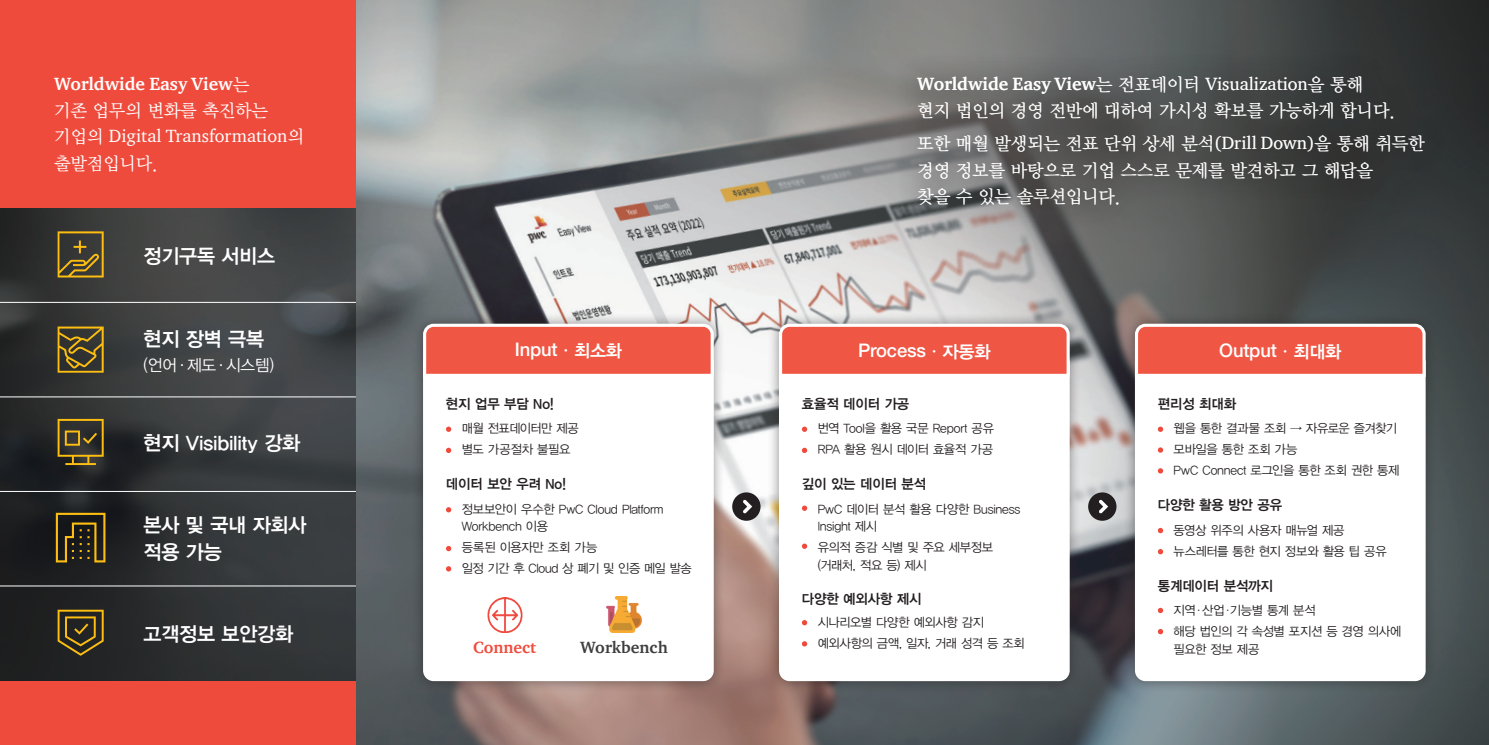
<style>
.page{position:relative;width:1489px;height:745px;background:#fff}
.page>*{position:absolute;margin:0;border:0;box-sizing:border-box;transform-origin:0 0}
.t1{font:20px/27.5px "YDVYGO34";letter-spacing:-.01em;color:#fff}
.t2{font:500 18.75px "Helvetica Neue";letter-spacing:-.01em;color:#fff}
.t3{font:18.12px/26.2px "YDVY Mj O33";letter-spacing:-.02em;color:#fff}
.t4{font:18.12px/26.2px "ITC Charter Com";color:#fff}
.t5{font:700 16.62px "ITC Charter Com";color:#3e3e3f}
.t6{font:700 16.62px "ITC Charter Com";color:#ef4b3d}
.t7{font:16.25px "YDVYGO32";letter-spacing:-.01em;color:#fff}
.t8{font:13.75px "YDVYGO34";letter-spacing:-.01em;color:#231f20}
.t9{font:12.5px/17.5px "YDVYGO32";letter-spacing:-.02em;color:#231f20}
.t10{font:12.5px "YDVYGO32";letter-spacing:-.05em;color:#231f20}
.t11{font:12.5px "YDVYGO32";letter-spacing:-.045em;color:#231f20}
.s1{font-weight:700}
.s2{font-family:"YDVY Mj O33"}
.s3{font-family:"YDVYGO33"}
.s4{font-family:"ITC Charter Com";font-weight:700}
.s5{font-family:"ITC Charter Com"}
.s6{font-family:"YDVYGO34";font-weight:400}
.s7{font-family:"YDVYGO34";font-weight:400;font-size:17.5px}
</style>
<div class="page">
<img style="left:356px;top:0;width:1132px;height:744px">
<svg style="left:0;top:207px;width:356px;height:473px;background:#353738"></svg>
<div style="left:0;top:0;width:356px;height:207px;background:#ef4b3d"></div>
<div style="left:0;top:680px;width:356px;height:64px;background:#ef4b3d"></div>
<hr style="left:0;top:302px;width:356px;height:1px;background:#fff">
<hr style="left:0;top:396px;width:356px;height:1px;background:#fff">
<hr style="left:0;top:491px;width:356px;height:1px;background:#fff">
<hr style="left:0;top:585px;width:356px;height:1px;background:#fff">
<svg style="left:58px;top:231px;width:46px;height:46px;background:#695a2c"></svg>
<svg style="left:58px;top:418px;width:46px;height:46px;background:#5e5028"></svg>
<svg style="left:58px;top:609px;width:46px;height:46px;background:#57491f"></svg>
<svg style="left:58px;top:326px;width:46px;height:46px;background:#6d5c28"></svg>
<svg style="left:56px;top:512px;width:49px;height:50px;background:#4d3f19"></svg>
<div style="left:1122px;top:311px;width:315px;height:381px;background:#231f20;opacity:.5"></div>
<svg style="left:1134px;top:378px;width:291px;height:302px"></svg>
<svg style="left:1133px;top:322px;width:293px;height:56px;background:#eb6e5f"></svg>
<div style="left:767px;top:311px;width:314px;height:381px;background:#231f20;opacity:.5"></div>
<svg style="left:779px;top:378px;width:290px;height:302px"></svg>
<svg style="left:777px;top:322px;width:294px;height:56px;background:#ef7364"></svg>
<div style="left:411px;top:311px;width:314px;height:381px;background:#231f20;opacity:.5"></div>
<svg style="left:423px;top:378px;width:290px;height:302px"></svg>
<svg style="left:421px;top:322px;width:294px;height:56px;background:#ed7162"></svg>
<svg style="left:1088px;top:492px;width:28px;height:28px"></svg>
<svg style="left:732px;top:492px;width:28px;height:28px"></svg>
<svg style="left:801px;top:426px;width:6px;height:5px"></svg>
<svg style="left:801px;top:447px;width:6px;height:6px"></svg>
<svg style="left:801px;top:619px;width:6px;height:6px"></svg>
<svg style="left:801px;top:640px;width:6px;height:6px"></svg>
<svg style="left:801px;top:505px;width:6px;height:5px"></svg>
<svg style="left:801px;top:543px;width:6px;height:5px"></svg>
<svg style="left:1157px;top:527px;width:6px;height:6px"></svg>
<svg style="left:1157px;top:548px;width:6px;height:6px"></svg>
<svg style="left:1157px;top:607px;width:6px;height:5px"></svg>
<svg style="left:1157px;top:628px;width:6px;height:6px"></svg>
<svg style="left:446px;top:426px;width:5px;height:5px"></svg>
<svg style="left:446px;top:447px;width:5px;height:6px"></svg>
<svg style="left:446px;top:507px;width:5px;height:5px"></svg>
<svg style="left:446px;top:545px;width:5px;height:6px"></svg>
<svg style="left:446px;top:566px;width:5px;height:5px"></svg>
<svg style="left:1157px;top:426px;width:6px;height:5px"></svg>
<svg style="left:1157px;top:447px;width:6px;height:5px"></svg>
<svg style="left:1157px;top:468px;width:6px;height:5px"></svg>
<img style="left:478px;top:597px;width:53px;height:34px">
<img style="left:596px;top:596px;width:55px;height:36px">
<div style="left:893px;top:50px;width:555px;height:181px;background:#231f20;opacity:.8"></div>
<p class="t4" style="left:54px;top:70px;width:251px"><span class="s1">Worldwide Easy View</span><span class="s2">는<br>기존 업무의 변화를 촉진하는 기업의</span> Digital Transformation<span class="s2">의</span></p>
<p class="t3" style="left:54px;top:149px;width:106px">출발점입니다.</p>
<p class="t1" style="left:144px;top:241px;width:133px">정기구독 서비스</p>
<p class="t1" style="left:144px;top:324px;width:122px">현지 장벽 극복</p>
<p class="t7" style="left:144px;top:353px;width:132px">(언어<span class="s3">ㆍ</span>제도<span class="s3">ㆍ</span>시스템)</p>
<p class="t1" style="left:144px;top:428px;width:158px">현지 Visibility 강화</p>
<p class="t1" style="left:144px;top:509px;width:164px">본사 및 국내 자회사 적용 가능</p>
<p class="t1" style="left:144px;top:619px;width:151px">고객정보 보안강화</p>
<p class="t3" style="left:917px;top:70px;width:480px"><span class="s4">Worldwide Easy View</span>는 전표데이터 <span class="s5">Visualization</span>을 통해 현지 법인의 경영 전반에 대하여 가시성 확보를 가능하게 합니다.</p>
<p class="t3" style="left:917px;top:130px;width:509px">또한 매월 발생되는 전표 단위 상세 분석<span class="s5">(Drill Down)</span>을 통해 취득한 경영 정보를 바탕으로 기업 스스로 문제를 발견하고 그 해답을<br>찾을 수 있는 솔루션입니다.</p>
<p class="t2" style="left:514px;top:338px;width:109px">Input<span class="s6">ㆍ</span><span class="s7">최소화</span></p>
<p class="t2" style="left:858px;top:339px;width:134px">Process<span class="s6">ㆍ</span><span class="s7">자동화</span></p>
<p class="t2" style="left:1219px;top:339px;width:124px">Output<span class="s6">ㆍ</span><span class="s7">최대화</span></p>
<p class="t8" style="left:446px;top:394px;width:110px">현지 업무 부담 No!</p>
<p class="t8" style="left:801px;top:394px;width:109px">효율적 데이터 가공</p>
<p class="t8" style="left:1157px;top:394px;width:80px">편리성 최대화</p>
<p class="t9" style="left:1173px;top:419px;width:225px">웹을 통한 결과물 조회 → 자유로운 즐겨찾기</p>
<p class="t9" style="left:1173px;top:440px;width:125px">모바일을 통한 조회 가능</p>
<p class="t9" style="left:1173px;top:461px;width:227px">PwC Connect 로그인을 통한 조회 권한 통제</p>
<p class="t8" style="left:1157px;top:495px;width:126px">다양한 활용 방안 공유</p>
<p class="t9" style="left:1173px;top:520px;width:172px">동영상 위주의 사용자 매뉴얼 제공</p>
<p class="t9" style="left:1173px;top:541px;width:214px">뉴스레터를 통한 현지 정보와 활용 팁 공유</p>
<p class="t11" style="left:462px;top:420px;width:119px">매월 전표데이터만 제공</p>
<p class="t9" style="left:462px;top:440px;width:110px">별도 가공절차 불필요</p>
<p class="t9" style="left:817px;top:419px;width:178px">번역 Tool을 활용 국문 Report 공유</p>
<p class="t9" style="left:817px;top:440px;width:177px">RPA 활용 원시 데이터 효율적 가공</p>
<p class="t8" style="left:446px;top:474px;width:122px">데이터 보안 우려 No!</p>
<p class="t8" style="left:801px;top:474px;width:126px">깊이 있는 데이터 분석</p>
<p class="t9" style="left:817px;top:499px;width:204px">PwC 데이터 분석 활용 다양한 Business<br>Insight 제시</p>
<p class="t9" style="left:817px;top:537px;width:177px">유의적 증감 식별 및 주요 세부정보 (거래처, 적요 등) 제시</p>
<p class="t9" style="left:462px;top:499px;width:203px">정보보안이 우수한 PwC Cloud Platform<br>Workbench 이용</p>
<p class="t9" style="left:462px;top:537px;width:137px">등록된 이용자만 조회 가능</p>
<p class="t9" style="left:462px;top:558px;width:231px">일정 기간 후 Cloud 상 폐기 및 인증 메일 발송</p>
<p class="t8" style="left:1157px;top:576px;width:117px">통계데이터 분석까지</p>
<p class="t10" style="left:1173px;top:601px;width:143px">지역ㆍ산업ㆍ기능별 통계 분석</p>
<p class="t9" style="left:1173px;top:621px;width:229px">해당 법인의 각 속성별 포지션 등 경영 의사에</p>
<p class="t8" style="left:801px;top:589px;width:121px">다양한 예외사항 제시</p>
<p class="t9" style="left:817px;top:612px;width:168px">시나리오별 다양한 예외사항 감지</p>
<p class="t9" style="left:817px;top:633px;width:209px">예외사항의 금액, 일자, 거래 성격 등 조회</p>
<p class="t6" style="left:473px;top:636px;width:65px">Connect</p>
<p class="t5" style="left:580px;top:636px;width:89px">Workbench</p>
<p class="t9" style="left:1173px;top:639px;width:87px">필요한 정보 제공</p>
</div>
